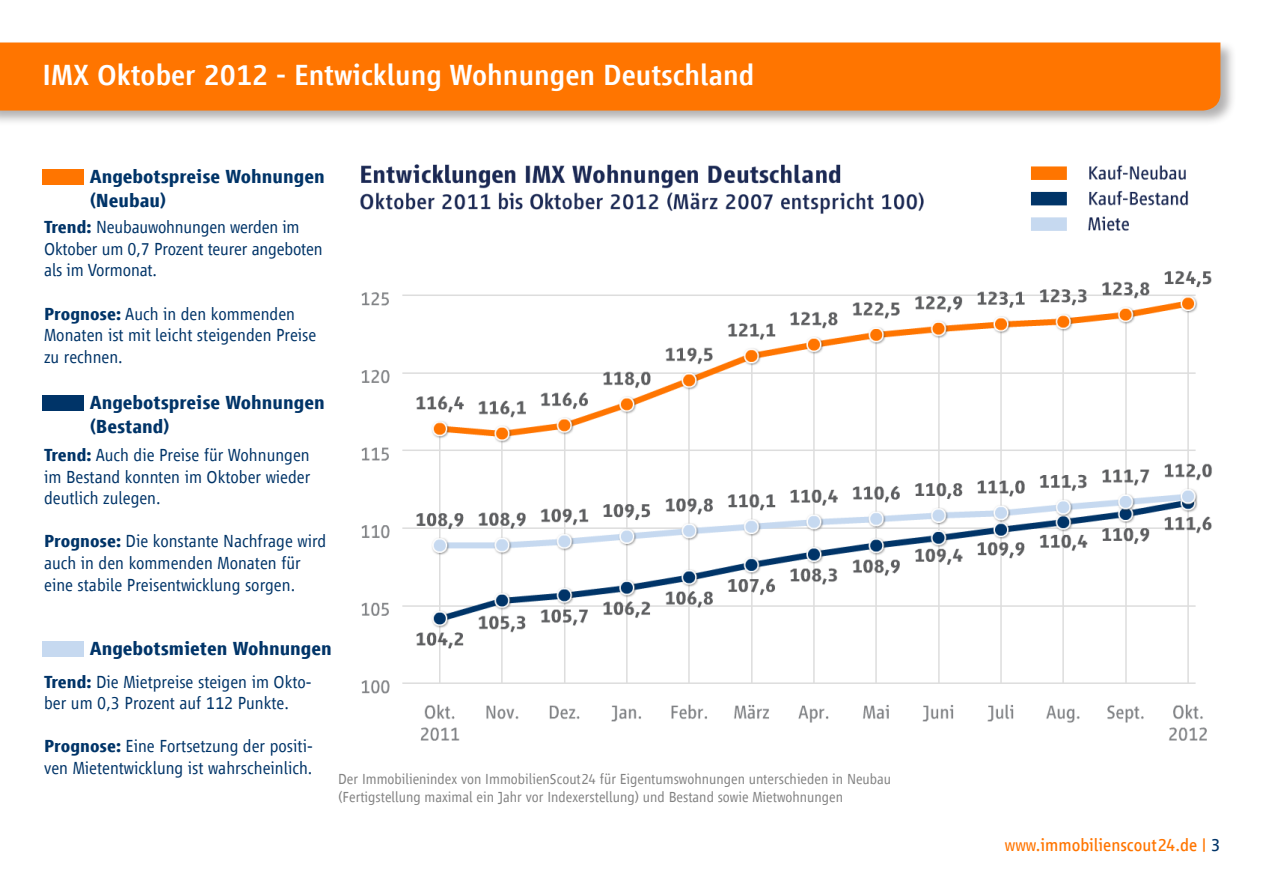
<style>
.page{position:relative;width:1263px;height:893px;background:#fff}
.page>*{position:absolute;margin:0;border:0;box-sizing:border-box;transform-origin:0 0}
.TitlePage{font:500 30px "Scout Vialog";color:#fff}
.t1{font:700 19.5px/23.4px "Scout Vialog";color:#003468}
.t2{font:300 18px/21.6px "Scout Vialog";color:#003468}
.t3{font:18px "Scout Vialog";color:#ff7500}
.t4{font:300 15px/18px "Scout Vialog";color:#828282}
.s1{font-weight:700}
.s2{color:#003468}
</style>
<div class="page">
<div style="left:0;top:40px;width:1236px;height:87px;background:#231f20;opacity:.35"></div>
<div style="left:0;top:43px;width:1220px;height:68px;background:#ff7500"></div>
<svg style="left:43px;top:169px;width:41px;height:16px"></svg>
<svg style="left:43px;top:641px;width:41px;height:16px"></svg>
<svg style="left:43px;top:395px;width:41px;height:16px"></svg>
<img style="left:360px;top:164px;width:852px;height:577px">
<p class="TitlePage" style="left:43px;top:59px;width:713px">IMX Oktober 2012 - Entwicklung Wohnungen Deutschland</p>
<p class="t1" style="left:90px;top:165px;width:237px">Angebotspreise Wohnungen (Neubau)</p>
<p class="t2" style="left:44px;top:216px;width:280px"><span class="s1">Trend:</span> Neubauwohnungen werden im<br>Oktober um 0,7 Prozent teurer angeboten als im Vormonat.</p>
<p class="t2" style="left:44px;top:303px;width:274px"><span class="s1">Prognose:</span> Auch in den kommenden<br>Monaten ist mit leicht steigenden Preise zu rechnen.</p>
<p class="t1" style="left:90px;top:391px;width:237px">Angebotspreise Wohnungen (Bestand)</p>
<p class="t2" style="left:44px;top:444px;width:268px;text-align:justify"><span class="s1">Trend:</span> Auch die Preise für Wohnungen im Bestand konnten im Oktober wieder deutlich zulegen.</p>
<p class="t2" style="left:44px;top:531px;width:284px"><span class="s1">Prognose:</span> Die konstante Nachfrage wird auch in den kommenden Monaten für eine stabile Preisentwicklung sorgen.</p>
<p class="t1" style="left:90px;top:637px;width:244px">Angebotsmieten Wohnungen</p>
<p class="t2" style="left:44px;top:671px;width:269px"><span class="s1">Trend:</span> Die Mietpreise steigen im Okto&shy;ber um 0,3 Prozent auf 112 Punkte.</p>
<p class="t2" style="left:44px;top:736px;width:270px"><span class="s1">Prognose:</span> Eine Fortsetzung der positi&shy;ven Mietentwicklung ist wahrscheinlich.</p>
<p class="t4" style="left:338px;top:770px;width:554px">Der Immobilienindex von ImmobilienScout24 für Eigentumswohnungen unterschieden in Neubau (Fertigstellung maximal ein Jahr vor Indexerstellung) und Bestand sowie Mietwohnungen</p>
<p class="t3" style="left:1005px;top:835px;width:217px">www.immobilienscout24.de | <span class="s2">3</span></p>
</div>
